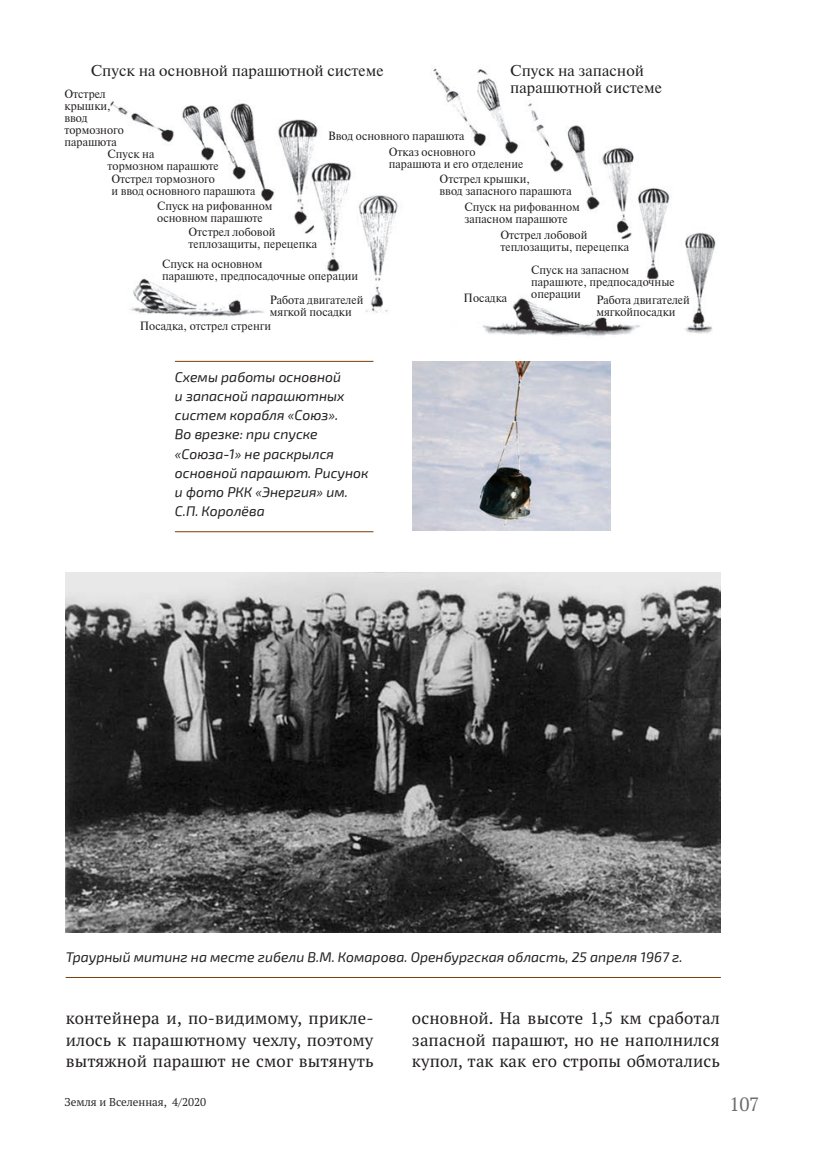
<style>
.page{position:relative;width:814px;height:1161px;background:#fff}
.page>*{position:absolute;margin:0;border:0;box-sizing:border-box;transform-origin:0 0}
.t1{font:19.25px "PT Serif Pro";color:#6c6d70}
.t2{font:16.62px/21.2px "PT Serif Pro";letter-spacing:.005em;color:#231f20;text-align:justify}
.t3{font:15.75px/17.5px "Newton";color:#231f20}
.t4{font:italic 14px/19.2px "Exo 2";color:#231f20}
.t5{font:11.9px/11.9px "Newton";color:#231f20;scale:.95 1}
.t6{font:11.38px "PT Serif Pro";color:#231f20}
</style>
<div class="page">
<img style="left:110px;top:68px;width:606px;height:268px">
<img style="left:412px;top:362px;width:198px;height:168px">
<hr style="left:175px;top:361px;width:198px;height:1px;background:#7c3e08">
<hr style="left:175px;top:531px;width:198px;height:1px;background:#7c3e08">
<img style="left:66px;top:573px;width:654px;height:359px">
<hr style="left:66px;top:977px;width:654px;height:1px;background:#7c3e08">
<h3 class="t3" style="left:91px;top:62px;width:294px">Спуск на основной парашютной системе</h3>
<p class="t5" style="left:64px;top:88px;width:45px">Отстрел</p>
<p class="t5" style="left:64px;top:100px;width:50px">крышки,</p>
<p class="t5" style="left:64px;top:112px;width:26px">ввод</p>
<p class="t5" style="left:64px;top:124px;width:64px">тормозного</p>
<p class="t5" style="left:64px;top:136px;width:56px">парашюта</p>
<p class="t5" style="left:108px;top:148px;width:51px">Спуск на</p>
<p class="t5" style="left:108px;top:160px;width:119px">тормозном парашюте</p>
<p class="t5" style="left:111px;top:173px;width:153px">Отстрел тормозного<br>и ввод основного парашюта</p>
<p class="t5" style="left:157px;top:200px;width:123px">Спуск на рифованном основном парашюте</p>
<p class="t5" style="left:188px;top:226px;width:137px">Отстрел лобовой теплозащиты, перецепка</p>
<p class="t5" style="left:162px;top:258px;width:208px">Спуск на основном<br>парашюте, предпосадочные операции</p>
<h3 class="t3" style="left:510px;top:62px;width:153px">Спуск на запасной парашютной системе</h3>
<p class="t5" style="left:389px;top:127px;width:93px;line-height:16.6px;text-indent:-61px">Ввод основного парашюта<br>Отказ основного</p>
<p class="t5" style="left:439px;top:157px;width:97px;line-height:14.2px;text-indent:-51px">парашюта и его отделение<br>Отстрел крышки,</p>
<p class="t5" style="left:464px;top:182px;width:123px;line-height:16.8px;text-indent:-25px">ввод запасного парашюта<br>Спуск на рифованном</p>
<p class="t5" style="left:500px;top:211px;width:93px;line-height:15.8px;text-indent:-36px">запасном парашюте<br>Отстрел лобовой</p>
<p class="t5" style="left:500px;top:241px;width:137px">теплозащиты, перецепка</p>
<p class="t5" style="left:531px;top:264px;width:153px">Спуск на запасном парашюте, предпосадочные операции</p>
<p class="t5" style="left:463px;top:292px;width:47px">Посадка</p>
<p class="t5" style="left:596px;top:294px;width:100px">Работа двигателей мягкойпосадки</p>
<p class="t5" style="left:270px;top:294px;width:100px">Работа двигателей мягкой посадки</p>
<p class="t5" style="left:140px;top:320px;width:140px">Посадка, отстрел стренги</p>
<p class="t4" style="left:175px;top:367px;width:195px">Схемы работы основной<br>и запасной парашютных систем корабля «Союз».<br>Во врезке: при спуске «Союза‑1» не раскрылся основной парашют. Рисунок и фото РКК «Энергия» им.<br>С.П. Королёва</p>
<p class="t4" style="left:66px;top:948px;width:618px">Траурный митинг на месте гибели В.М. Комарова. Оренбургская область, 25 апреля 1967 г.</p>
<h2 class="t2" style="left:66px;top:1007px;width:309px">контейнера и, по-видимому, прикле&shy;илось к парашютному чехлу, поэтому вытяжной парашют не смог вытянуть</h2>
<h2 class="t2" style="left:412px;top:1007px;width:309px">основной. На высоте 1,5 км сработал запасной парашют, но не наполнился купол, так как его стропы обмотались</h2>
<p class="t6" style="left:64px;top:1094px;width:143px">Земля и Вселенная, 4/2020</p>
<h1 class="t1" style="left:729px;top:1092px;width:31px">107</h1>
</div>
